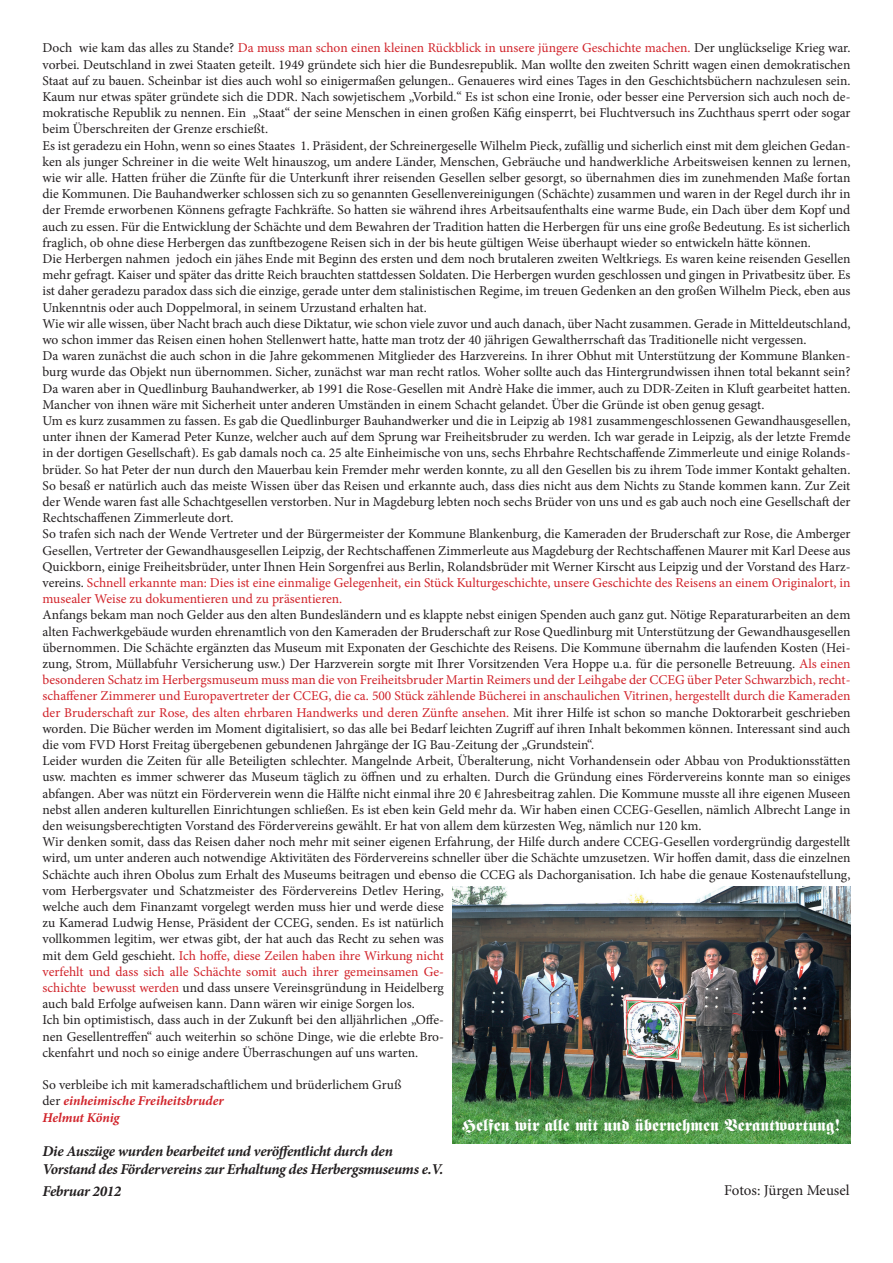
<style>
.page{position:relative;width:893px;height:1263px;background:#fff}
.page>*{position:absolute;margin:0;border:0;box-sizing:border-box;transform-origin:0 0}
.t1{font:16.5px "Fette Fraktur";color:#fff}
.t2{font:italic 700 15px "Minion Pro";letter-spacing:-.025em;color:#231f20}
.t3{font:15px "Minion Pro";letter-spacing:-.005em;color:#231f20}
.t4{font:13.5px/16.2px "Minion Pro";color:#231f20;text-align:justify}
.t5{font:italic 700 13.5px "Minion Pro";letter-spacing:-.005em;color:#d1232a}
.s1{color:#d1232a}
.s2{font-weight:400;font-style:normal;color:#231f20}
</style>
<div class="page">
<img style="left:452px;top:887px;width:398px;height:257px">
<p class="t4" style="left:43px;top:40px;width:809px">Doch wie kam das alles zu Stande? <span class="s1">Da muss man schon einen kleinen Rückblick in unsere jüngere Geschichte machen.</span> Der unglückselige Krieg war. vorbei. Deutschland in zwei Staaten geteilt. 1949 gründete sich hier die Bundesrepublik. Man wollte den zweiten Schritt wagen einen demokratischen Staat auf zu bauen. Scheinbar ist dies auch wohl so einigermaßen gelungen.. Genaueres wird eines Tages in den Geschichtsbüchern nachzulesen sein.<br>Kaum nur etwas später gründete sich die DDR. Nach sowjetischem „Vorbild.“ Es ist schon eine Ironie, oder besser eine Perversion sich auch noch de&shy;mokratische Republik zu nennen. Ein „Staat“ der seine Menschen in einen großen Käfig einsperrt, bei Fluchtversuch ins Zuchthaus sperrt oder sogar beim Überschreiten der Grenze erschießt.</p>
<p class="t4" style="left:43px;top:137px;width:809px">Es ist geradezu ein Hohn, wenn so eines Staates 1. Präsident, der Schreinergeselle Wilhelm Pieck, zufällig und sicherlich einst mit dem gleichen Gedan&shy;ken als junger Schreiner in die weite Welt hinauszog, um andere Länder, Menschen, Gebräuche und handwerkliche Arbeitsweisen kennen zu lernen, wie wir alle. Hatten früher die Zünfte für die Unterkunft ihrer reisenden Gesellen selber gesorgt, so übernahmen dies im zunehmenden Maße fortan die Kommunen. Die Bauhandwerker schlossen sich zu so genannten Gesellenvereinigungen (Schächte) zusammen und waren in der Regel durch ihr in der Fremde erworbenen Könnens gefragte Fachkräfte. So hatten sie während ihres Arbeitsaufenthalts eine warme Bude, ein Dach über dem Kopf und auch zu essen. Für die Entwicklung der Schächte und dem Bewahren der Tradition hatten die Herbergen für uns eine große Bedeutung. Es ist sicherlich fraglich, ob ohne diese Herbergen das zunftbezogene Reisen sich in der bis heute gültigen Weise überhaupt wieder so entwickeln hätte können.</p>
<p class="t4" style="left:43px;top:251px;width:809px">Die Herbergen nahmen jedoch ein jähes Ende mit Beginn des ersten und dem noch brutaleren zweiten Weltkriegs. Es waren keine reisenden Gesellen mehr gefragt. Kaiser und später das dritte Reich brauchten stattdessen Soldaten. Die Herbergen wurden geschlossen und gingen in Privatbesitz über. Es ist daher geradezu paradox dass sich die einzige, gerade unter dem stalinistischen Regime, im treuen Gedenken an den großen Wilhelm Pieck, eben aus Unkenntnis oder auch Doppelmoral, in seinem Urzustand erhalten hat.</p>
<p class="t4" style="left:43px;top:315px;width:809px">Wie wir alle wissen, über Nacht brach auch diese Diktatur, wie schon viele zuvor und auch danach, über Nacht zusammen. Gerade in Mitteldeutschland, wo schon immer das Reisen einen hohen Stellenwert hatte, hatte man trotz der 40 jährigen Gewaltherrschaft das Traditionelle nicht vergessen.</p>
<p class="t4" style="left:43px;top:348px;width:809px">Da waren zunächst die auch schon in die Jahre gekommenen Mitglieder des Harzvereins. In ihrer Obhut mit Unterstützung der Kommune Blanken&shy;burg wurde das Objekt nun übernommen. Sicher, zunächst war man recht ratlos. Woher sollte auch das Hintergrundwissen ihnen total bekannt sein?<br>Da waren aber in Quedlinburg Bauhandwerker, ab 1991 die Rose-Gesellen mit Andrè Hake die immer, auch zu DDR-Zeiten in Kluft gearbeitet hatten.<br>Mancher von ihnen wäre mit Sicherheit unter anderen Umständen in einem Schacht gelandet. Über die Gründe ist oben genug gesagt.</p>
<p class="t4" style="left:43px;top:413px;width:809px">Um es kurz zusammen zu fassen. Es gab die Quedlinburger Bauhandwerker und die in Leipzig ab 1981 zusammengeschlossenen Gewandhausgesellen, unter ihnen der Kamerad Peter Kunze, welcher auch auf dem Sprung war Freiheitsbruder zu werden. Ich war gerade in Leipzig, als der letzte Fremde in der dortigen Gesellschaft). Es gab damals noch ca. 25 alte Einheimische von uns, sechs Ehrbahre Rechtschaffende Zimmerleute und einige Rolands&shy;brüder. So hat Peter der nun durch den Mauerbau kein Fremder mehr werden konnte, zu all den Gesellen bis zu ihrem Tode immer Kontakt gehalten.<br>So besaß er natürlich auch das meiste Wissen über das Reisen und erkannte auch, dass dies nicht aus dem Nichts zu Stande kommen kann. Zur Zeit der Wende waren fast alle Schachtgesellen verstorben. Nur in Magdeburg lebten noch sechs Brüder von uns und es gab auch noch eine Gesellschaft der Rechtschaffenen Zimmerleute dort.</p>
<p class="t4" style="left:43px;top:526px;width:809px">So trafen sich nach der Wende Vertreter und der Bürgermeister der Kommune Blankenburg, die Kameraden der Bruderschaft zur Rose, die Amberger Gesellen, Vertreter der Gewandhausgesellen Leipzig, der Rechtschaffenen Zimmerleute aus Magdeburg der Rechtschaffenen Maurer mit Karl Deese aus Quickborn, einige Freiheitsbrüder, unter Ihnen Hein Sorgenfrei aus Berlin, Rolandsbrüder mit Werner Kirscht aus Leipzig und der Vorstand des Harz&shy;vereins. <span class="s1">Schnell erkannte man: Dies ist eine einmalige Gelegenheit, ein Stück Kulturgeschichte, unsere Geschichte des Reisens an einem Originalort, in musealer Weise zu dokumentieren und zu präsentieren.</span></p>
<p class="t4" style="left:43px;top:607px;width:809px">Anfangs bekam man noch Gelder aus den alten Bundesländern und es klappte nebst einigen Spenden auch ganz gut. Nötige Reparaturarbeiten an dem alten Fachwerkgebäude wurden ehrenamtlich von den Kameraden der Bruderschaft zur Rose Quedlinburg mit Unterstützung der Gewandhausgesellen übernommen. Die Schächte ergänzten das Museum mit Exponaten der Geschichte des Reisens. Die Kommune übernahm die laufenden Kosten (Hei&shy;zung, Strom, Müllabfuhr Versicherung usw.) Der Harzverein sorgte mit Ihrer Vorsitzenden Vera Hoppe u.a. für die personelle Betreuung. <span class="s1">Als einen besonderen Schatz im Herbergsmuseum muss man die von Freiheitsbruder Martin Reimers und der Leihgabe der CCEG über Peter Schwarzbich, recht&shy;schaffener Zimmerer und Europavertreter der CCEG, die ca. 500 Stück zählende Bücherei in anschaulichen Vitrinen, hergestellt durch die Kameraden der Bruderschaft zur Rose, des alten ehrbaren Handwerks und deren Zünfte ansehen.</span> Mit ihrer Hilfe ist schon so manche Doktorarbeit geschrieben worden. Die Bücher werden im Moment digitalisiert, so das alle bei Bedarf leichten Zugriff auf ihren Inhalt bekommen können. Interessant sind auch die vom FVD Horst Freitag übergebenen gebundenen Jahrgänge der IG Bau-Zeitung der „Grundstein“.</p>
<p class="t4" style="left:43px;top:753px;width:809px">Leider wurden die Zeiten für alle Beteiligten schlechter. Mangelnde Arbeit, Überalterung, nicht Vorhandensein oder Abbau von Produktionsstätten usw. machten es immer schwerer das Museum täglich zu öffnen und zu erhalten. Durch die Gründung eines Fördervereins konnte man so einiges abfangen. Aber was nützt ein Förderverein wenn die Hälfte nicht einmal ihre 20 € Jahresbeitrag zahlen. Die Kommune musste all ihre eigenen Museen nebst allen anderen kulturellen Einrichtungen schließen. Es ist eben kein Geld mehr da. Wir haben einen CCEG-Gesellen, nämlich Albrecht Lange in den weisungsberechtigten Vorstand des Fördervereins gewählt. Er hat von allem dem kürzesten Weg, nämlich nur 120 km.</p>
<p class="t4" style="left:43px;top:834px;width:809px;text-align:left">Wir denken somit, dass das Reisen daher noch mehr mit seiner eigenen Erfahrung, der Hilfe durch andere CCEG-Gesellen vordergründig dargestellt wird, um unter anderen auch notwendige Aktivitäten des Fördervereins schneller über die Schächte umzusetzen. Wir hoffen damit, dass die einzelnen Schächte auch ihren Obolus zum Erhalt des Museums beitragen und ebenso die CCEG als Dachorganisation. Ich habe die genaue Kostenaufstellung, vom Herbergsvater und Schatzmeister des Fördervereins Detlev Hering,<br>welche auch dem Finanzamt vorgelegt werden muss hier und werde diese<br>zu Kamerad Ludwig Hense, Präsident der CCEG, senden. Es ist natürlich<br>vollkommen legitim, wer etwas gibt, der hat auch das Recht zu sehen was<br>mit dem Geld geschieht. <span class="s1">Ich hoffe, diese Zeilen haben ihre Wirkung nicht<br>verfehlt und dass sich alle Schächte somit auch ihrer gemeinsamen Ge-<br>schichte bewusst werden</span> und dass unsere Vereinsgründung in Heidelberg<br>auch bald Erfolge aufweisen kann. Dann wären wir einige Sorgen los.</p>
<p class="t4" style="left:43px;top:1012px;width:403px">Ich bin optimistisch, dass auch in der Zukunft bei den alljährlichen „Offe&shy;nen Gesellentreffen“ auch weiterhin so schöne Dinge, wie die erlebte Bro&shy;ckenfahrt und noch so einige andere Überraschungen auf uns warten.</p>
<p class="t4" style="left:43px;top:1077px;width:360px">So verbleibe ich mit kameradschaftlichem und brüderlichem Gruß</p>
<p class="t5" style="left:43px;top:1091px;width:183px"><span class="s2">der</span> einheimische Freiheitsbruder</p>
<p class="t5" style="left:43px;top:1108px;width:79px">Helmut König</p>
<p class="t2" style="left:43px;top:1140px;width:352px">Die Auszüge wurden bearbeitet und veröffentlicht durch den</p>
<p class="t2" style="left:43px;top:1158px;width:402px">Vorstand des Fördervereins zur Erhaltung des Herbergsmuseums e.V.</p>
<p class="t2" style="left:43px;top:1181px;width:80px">Februar 2012</p>
<p class="t1" style="left:462px;top:1115px;width:380px">Helfen wir alle mit und übernehmen Verantwortung!</p>
<p class="t3" style="left:724px;top:1180px;width:127px">Fotos: Jürgen Meusel</p>
</div>
